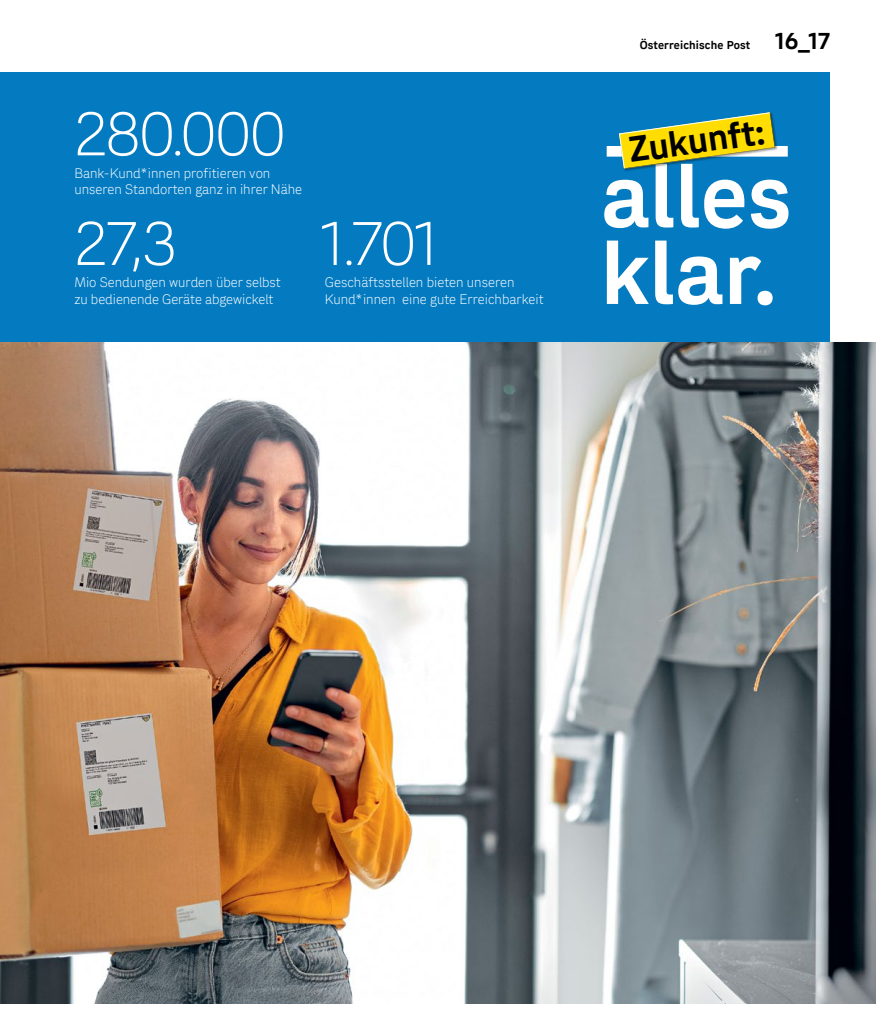
<style>
.page{position:relative;width:893px;height:1021px;background:#fff}
.page>*{position:absolute;margin:0;border:0;box-sizing:border-box;transform-origin:0 0}
.t1{font:700 87.45px/76.7px "Post Sans";color:#fff}
.t2{font:300 60px "Post Sans";color:#fff}
.t3{font:700 34.95px "Post Sans";color:#000}
.t4{font:300 13.5px/16.5px "Post Sans";color:#fff}
.t5{font:700 11.25px "Post Sans";letter-spacing:.01em;color:#000}
.s1{font-size:22.5px}
</style>
<div class="page">
<div style="left:0;top:72px;width:829px;height:899px;background:#047bc1"></div>
<img style="left:0;top:342px;width:876px;height:661px">
<div style="left:607px;top:146px;width:181px;height:11px;background:#fff"></div>
<div style="left:618px;top:112px;width:160px;height:60px;background:#000;opacity:.4"></div>
<svg style="left:619px;top:112px;width:156px;height:57px"></svg>
<h2 class="t2" style="left:74px;top:98px;width:213px">280.000</h2>
<p class="t4" style="left:74px;top:165px;width:229px">Bank-Kund*innen profitieren von unseren Standorten ganz in ihrer Nähe</p>
<h2 class="t2" style="left:74px;top:208px;width:104px">27,3</h2>
<p class="t4" style="left:74px;top:274px;width:208px">Mio Sendungen wurden über selbst zu bedienende Geräte abgewickelt</p>
<h2 class="t2" style="left:321px;top:208px;width:120px">1.701</h2>
<p class="t4" style="left:325px;top:274px;width:220px">Geschäftsstellen bieten unseren<br>Kund*innen eine gute Erreichbarkeit</p>
<p class="t5" style="left:640px;top:38px;width:192px">Österreichische Post <span class="s1">16_17</span></p>
<h3 class="t3" style="left:626px;top:128px;width:138px;rotate:-8deg">Zukunft:</h3>
<h1 class="t1" style="left:601px;top:157px;width:192px">alles klar.</h1>
</div>
